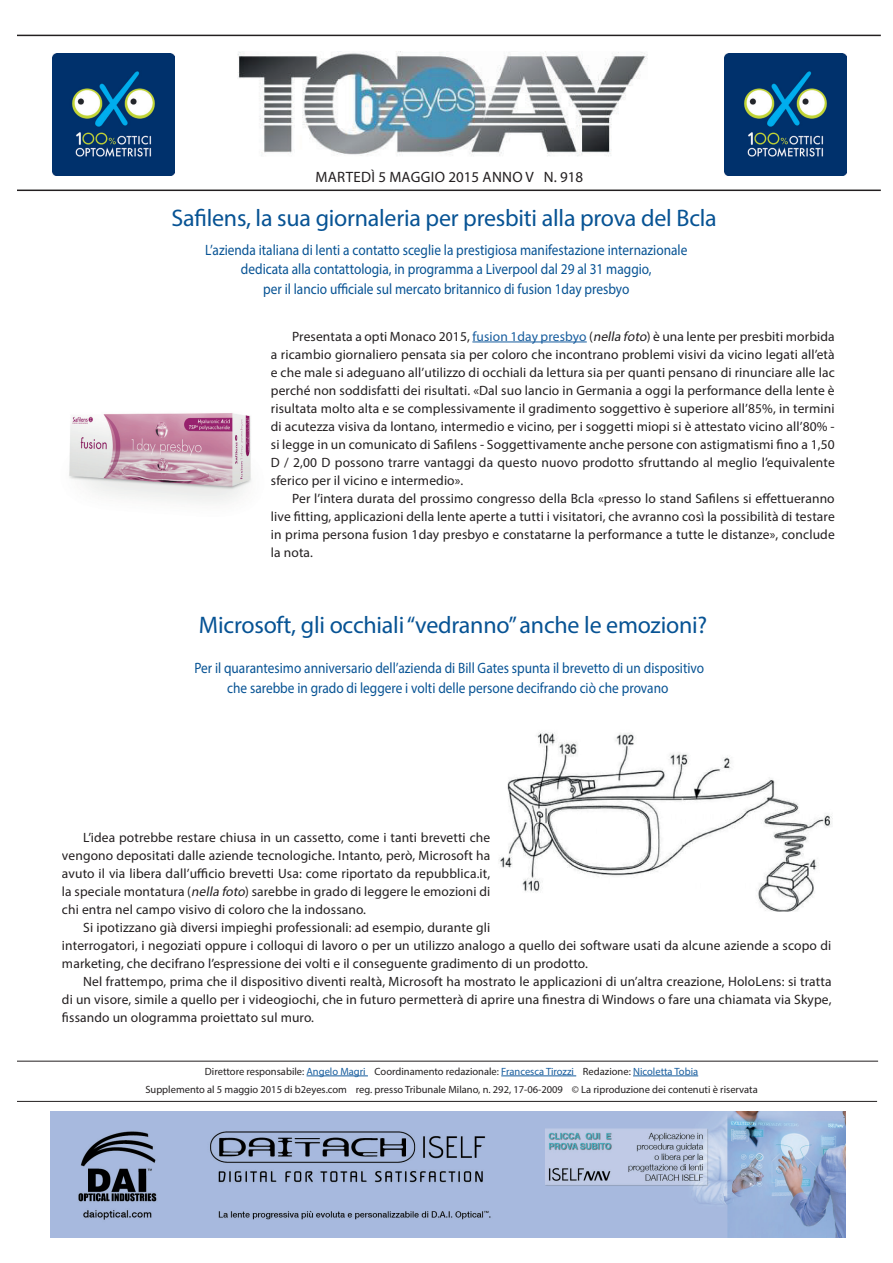
<style>
.page{position:relative;width:893px;height:1263px;background:#fff}
.page>*{position:absolute;margin:0;border:0;box-sizing:border-box;transform-origin:0 0}
.t1{font:24px "Myriad Pro";letter-spacing:-.01em;color:#075394}
.t2{font:15px/19.5px "Myriad Pro";color:#075394;text-align:center;scale:.89 1}
.t3{font:15px "Myriad Pro";letter-spacing:.02em;color:#231f20}
.t4{font:13.5px/18px "Myriad Pro";letter-spacing:.01em;color:#231f20;text-align:justify}
.t5{font:10.5px/18px "Myriad Pro";color:#231f20;text-align:center}
.s1{color:#175d9e}
.s2{font-style:italic}
</style>
<div class="page">
<img style="left:237px;top:52px;width:411px;height:104px">
<hr style="left:472px;top:342px;width:115px;height:1px;background:#175d9e">
<hr style="left:17px;top:1101px;width:860px;height:1px;background:#231f20">
<hr style="left:307px;top:1075px;width:61px;height:1px;background:#175d9e">
<hr style="left:501px;top:1075px;width:75px;height:1px;background:#175d9e">
<hr style="left:633px;top:1075px;width:65px;height:1px;background:#175d9e">
<img style="left:724px;top:54px;width:123px;height:122px">
<img style="left:52px;top:54px;width:122px;height:122px">
<hr style="left:17px;top:190px;width:864px;height:1px;background:#231f20">
<hr style="left:17px;top:35px;width:864px;height:1px;background:#231f20">
<img style="left:51px;top:1111px;width:795px;height:127px">
<hr style="left:17px;top:1061px;width:861px;height:1px;background:#231f20">
<img style="left:69px;top:413px;width:183px;height:90px">
<img style="left:499px;top:732px;width:333px;height:178px">
<p class="t3" style="left:316px;top:167px;width:269px">MARTEDÌ 5 MAGGIO 2015 ANNO V N. 918</p>
<h1 class="t1" style="left:171px;top:203px;width:547px">Safilens, la sua giornaleria per presbiti alla prova del Bcla</h1>
<p class="t2" style="left:205px;top:240px;width:543px">L’azienda italiana di lenti a contatto sceglie la prestigiosa manifestazione internazionale dedicata alla contattologia, in programma a Liverpool dal 29 al 31 maggio,<br>per il lancio ufficiale sul mercato britannico di fusion 1day presbyo</p>
<p class="t4" style="left:271px;top:327px;width:565px;text-indent:21px">Presentata a opti Monaco 2015, <span class="s1">fusion 1day presbyo</span> (<span class="s2">nella foto</span>) è una lente per presbiti morbida a ricambio giornaliero pensata sia per coloro che incontrano problemi visivi da vicino legati all’età e che male si adeguano all’utilizzo di occhiali da lettura sia per quanti pensano di rinunciare alle lac perché non soddisfatti dei risultati. «Dal suo lancio in Germania a oggi la performance della lente è risultata molto alta e se complessivamente il gradimento soggettivo è superiore all’85%, in termini di acutezza visiva da lontano, intermedio e vicino, per i soggetti miopi si è attestato vicino all’80% - si legge in un comunicato di Safilens - Soggettivamente anche persone con astigmatismi fino a 1,50<br>D / 2,00 D possono trarre vantaggi da questo nuovo prodotto sfruttando al meglio l’equivalente sferico per il vicino e intermedio».</p>
<p class="t4" style="left:271px;top:489px;width:565px;text-indent:21px">Per l’intera durata del prossimo congresso della Bcla «presso lo stand Safilens si effettueranno live fitting, applicazioni della lente aperte a tutti i visitatori, che avranno così la possibilità di testare in prima persona fusion 1day presbyo e constatarne la performance a tutte le distanze», conclude la nota.</p>
<h1 class="t1" style="left:199px;top:610px;width:510px">Microsoft, gli occhiali “vedranno” anche le emozioni?</h1>
<p class="t2" style="left:194px;top:658px;width:574px">Per il quarantesimo anniversario dell’azienda di Bill Gates spunta il brevetto di un dispositivo che sarebbe in grado di leggere i volti delle persone decifrando ciò che provano</p>
<p class="t4" style="left:62px;top:828px;width:430px;text-indent:21px">L’idea potrebbe restare chiusa in un cassetto, come i tanti brevetti che vengono depositati dalle aziende tecnologiche. Intanto, però, Microsoft ha avuto il via libera dall’ufficio brevetti Usa: come riportato da repubblica.it, la speciale montatura (<span class="s2">nella foto</span>) sarebbe in grado di leggere le emozioni di chi entra nel campo visivo di coloro che la indossano.</p>
<p class="t4" style="left:62px;top:918px;width:771px;text-align:left;text-indent:21px">Si ipotizzano già diversi impieghi professionali: ad esempio, durante gli<br>interrogatori, i negoziati oppure i colloqui di lavoro o per un utilizzo analogo a quello dei software usati da alcune aziende a scopo di marketing, che decifrano l’espressione dei volti e il conseguente gradimento di un prodotto.</p>
<p class="t4" style="left:62px;top:972px;width:771px;text-indent:21px">Nel frattempo, prima che il dispositivo diventi realtà, Microsoft ha mostrato le applicazioni di un’altra creazione, HoloLens: si tratta di un visore, simile a quello per i videogiochi, che in futuro permetterà di aprire una finestra di Windows o fare una chiamata via Skype, fissando un ologramma proiettato sul muro.</p>
<p class="t5" style="left:145px;top:1062px;width:614px">Direttore responsabile: <span class="s1">Angelo Magri</span> Coordinamento redazionale: <span class="s1">Francesca Tirozzi</span> Redazione: <span class="s1">Nicoletta Tobia<br></span>Supplemento al 5 maggio 2015 di b2eyes.com reg. presso Tribunale Milano, n. 292, 17-06-2009 © La riproduzione dei contenuti è riservata</p>
</div>
